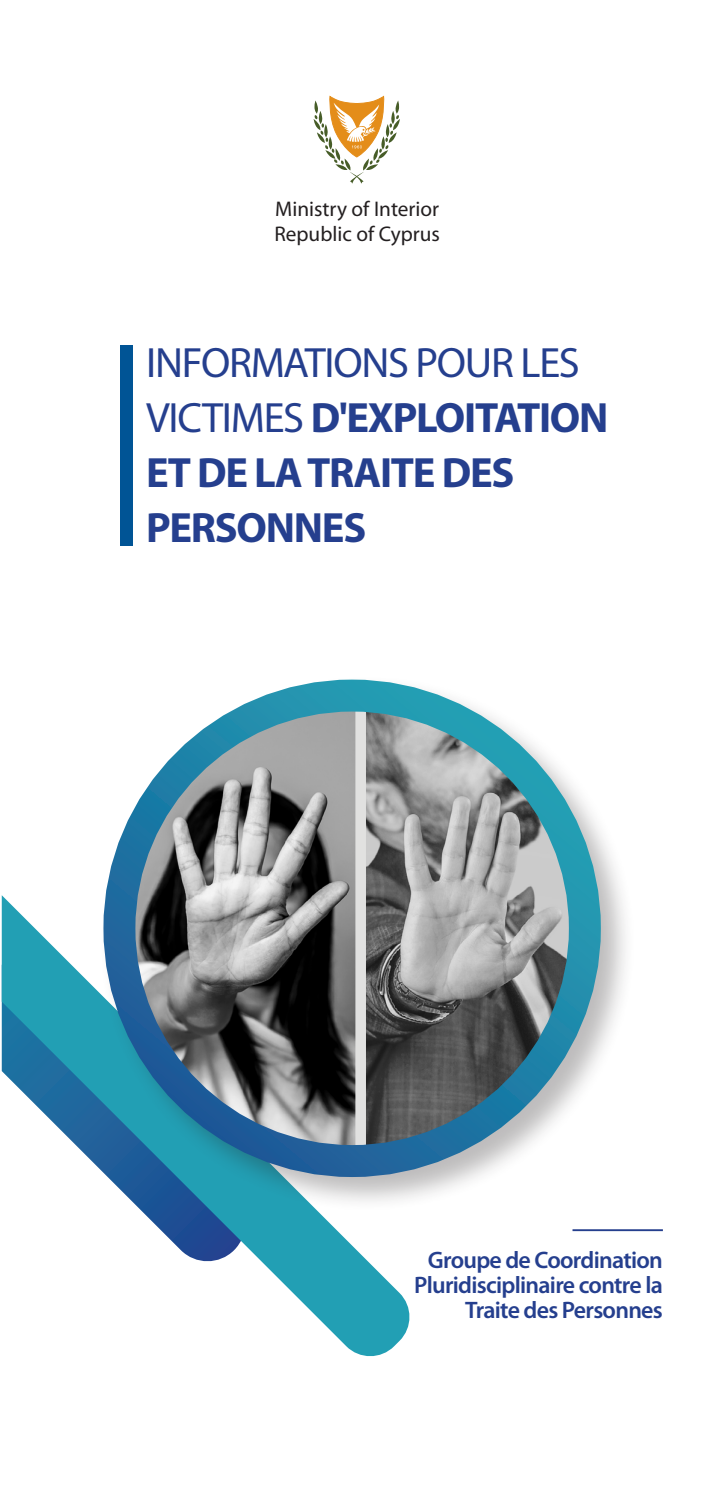
<style>
.page{position:relative;width:709px;height:1489px;background:#fff}
.page>*{position:absolute;margin:0;border:0;box-sizing:border-box;transform-origin:0 0}
.t1{font:700 42.5px/55px "Myriad Pro";letter-spacing:-.03em;color:#253f8e}
.t2{font:600 24px/25px "Myriad Pro";letter-spacing:-.03em;color:#253f8e;text-align:right}
.t3{font:21.25px "Myriad Pro";color:#231f20}
.s1{font-weight:400}
</style>
<div class="page">
<svg style="left:2px;top:895px;width:408px;height:462px"></svg>
<div style="left:98px;top:674px;width:538px;height:538px;background:#231f20;opacity:.3"></div>
<svg style="left:355px;top:712px;width:11px;height:431px;background:#dddddc"></svg>
<img style="left:119px;top:710px;width:236px;height:443px">
<img style="left:366px;top:710px;width:219px;height:443px">
<div style="left:103px;top:679px;width:498px;height:497px;border:32px solid #fff;border-radius:50%"></div>
<div style="left:120px;top:345px;width:13px;height:200px;background:#005495"></div>
<svg style="left:313px;top:96px;width:87px;height:88px"></svg>
<hr style="left:572px;top:1229px;width:91px;height:1px;background:#253f8e">
<p class="t3" style="left:275px;top:196px;width:166px">Ministry of Interior</p>
<p class="t3" style="left:274px;top:221px;width:167px">Republic of Cyprus</p>
<p class="t1" style="left:146px;top:333px;width:464px"><span class="s1">INFORMATIONS POUR LES<br>VICTIMES</span> D'EXPLOITATION<br>ET DE LA TRAITE DES<br>PERSONNES</p>
<p class="t2" style="left:414px;top:1246px;width:250px">Groupe de Coordination<br>Pluridisciplinaire contre la<br>Traite des Personnes</p>
</div>
